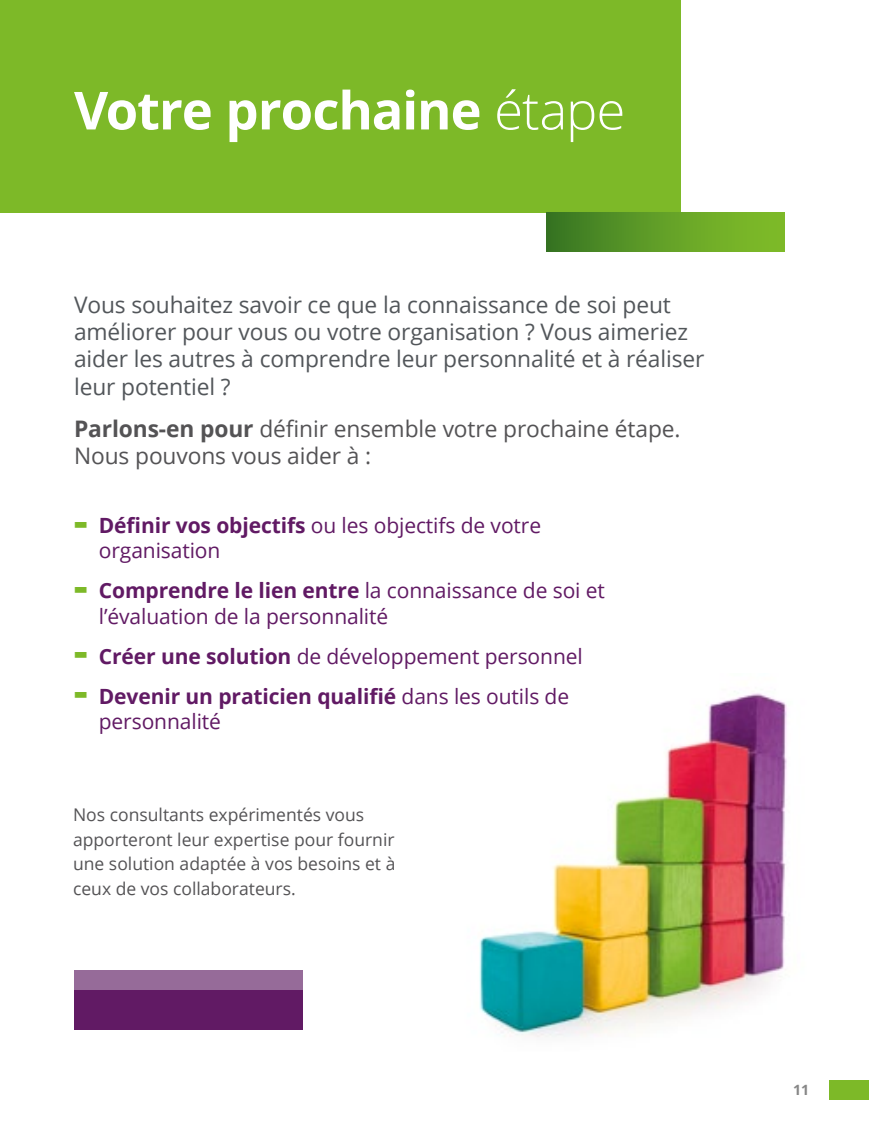
<style>
.page{position:relative;width:869px;height:1141px;background:#fff}
.page>*{position:absolute;margin:0;border:0;box-sizing:border-box;transform-origin:0 0}
.t1{font:700 52.5px "Open Sans";letter-spacing:-.02em;color:#fff}
.t2{font:22.75px/27.3px "Open Sans";letter-spacing:-.005em;color:#52565a}
.t3{font:22.75px/27.3px "Open Sans";letter-spacing:-.005em;color:#545355}
.t4{font:21px/25.2px "Open Sans";letter-spacing:-.005em;color:#611a64}
.t5{font:17.5px/24.5px "Open Sans";color:#545355}
.t6{font:700 14.17px "Open Sans";color:#878787}
.s1{font-weight:300}
.s2{font-weight:700}
.s3{font-weight:800;font-size:37.8px;color:#7db928}
</style>
<div class="page">
<div style="left:828px;top:1080px;width:40px;height:20px;background:#7db928"></div>
<img style="left:479px;top:691px;width:308px;height:346px">
<div style="left:0;top:0;width:679px;height:212px;background:#7db928"></div>
<div style="left:546px;top:212px;width:238px;height:40px;background:linear-gradient(to right,#3a7824,#85c22a)"></div>
<div style="left:74px;top:990px;width:229px;height:40px;background:#611a64"></div>
<div style="left:74px;top:970px;width:229px;height:20px;background:#966b99"></div>
<h1 class="t1" style="left:74px;top:73px;width:552px">Votre prochaine <span class="s1">étape</span></h1>
<p class="t2" style="left:74px;top:290px;width:631px">Vous souhaitez savoir ce que la connaissance de soi peut améliorer pour vous ou votre organisation ? Vous aimeriez aider les autres à comprendre leur personnalité et à réaliser leur potentiel ?</p>
<p class="t3" style="left:74px;top:414px;width:608px"><span class="s2">Parlons-en pour</span> définir ensemble votre prochaine étape.<br>Nous pouvons vous aider à :</p>
<p class="t4" style="left:99px;top:512px;width:443px;text-indent:-25px"><span class="s3">-</span> <span class="s2">Définir vos objectifs</span> ou les objectifs de votre organisation</p>
<p class="t4" style="left:99px;top:578px;width:507px;text-indent:-25px"><span class="s3">-</span> <span class="s2">Comprendre le lien entre</span> la connaissance de soi et l’évaluation de la personnalité</p>
<p class="t4" style="left:74px;top:643px;width:510px"><span class="s3">-</span> <span class="s2">Créer une solution</span> de développement personnel</p>
<p class="t4" style="left:99px;top:683px;width:471px;text-indent:-25px"><span class="s3">-</span> <span class="s2">Devenir un praticien qualifié</span> dans les outils de personnalité</p>
<p class="t5" style="left:73px;top:802px;width:324px">Nos consultants expérimentés vous apporteront leur expertise pour fournir une solution adaptée à vos besoins et à ceux de vos collaborateurs.</p>
<p class="t6" style="left:792px;top:1080px;width:18px">11</p>
</div>
